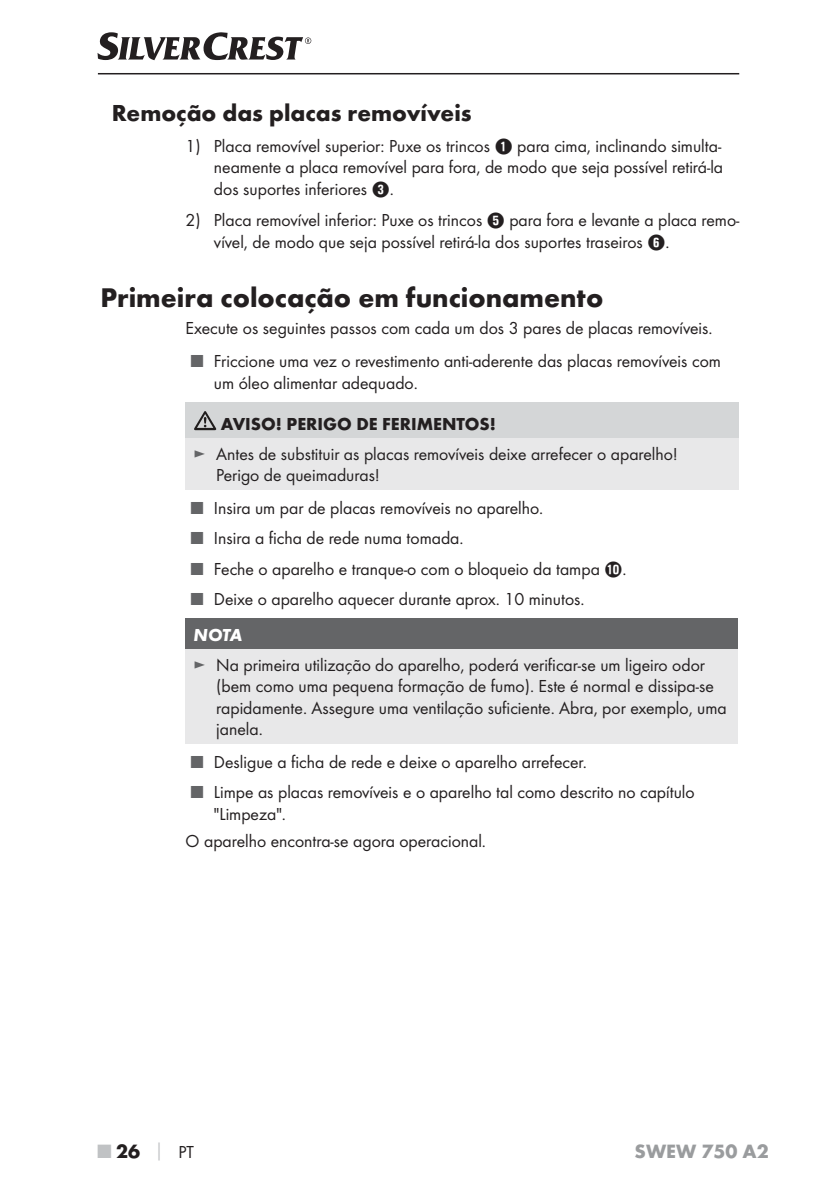
<style>
.page{position:relative;width:840px;height:1191px;background:#fff}
.page>*{position:absolute;margin:0;border:0;box-sizing:border-box;transform-origin:0 0}
.t1{font:700 28px "Futura";color:#231f20}
.t2{font:700 24px "Futura";color:#231f20}
.t3{font:700 20px "Futura";color:#9a9c9e}
.t4{font:700 20px "Futura";color:#231f20}
.t5{font:18px/21.6px "Futura Boo";color:#231f20}
.t6{font:700 18px "Futura";color:#231f20}
.t7{font:italic 700 18px "Futura";color:#fff}
.s1{font-family:"Hako PI Nummern"}
.s2{color:#646567}
.s3{color:#c0c2c4}
.s4{font-size:18px;color:#c0c2c4}
.s5{font-family:"Futura Boo";font-weight:400;font-size:18px}
</style>
<div class="page">
<hr style="left:98px;top:73px;width:640px;height:1px;background:#231f20">
<svg style="left:97px;top:32px;width:214px;height:28px"></svg>
<div style="left:185px;top:402px;width:553px;height:36px;background:#d4d6d7"></div>
<div style="left:185px;top:438px;width:553px;height:51px;background:#e8e8e9"></div>
<svg style="left:194px;top:411px;width:22px;height:19px"></svg>
<div style="left:185px;top:619px;width:552px;height:30px;background:#646567"></div>
<div style="left:185px;top:649px;width:552px;height:94px;background:#e8e8e9"></div>
<h2 class="t2" style="left:112px;top:104px;width:361px">Remoção das placas removíveis</h2>
<p class="t5" style="left:214px;top:136px;width:510px;text-align:justify;text-indent:-28px">1) Placa removível superior: Puxe os trincos <span class="s1">1</span> para cima, inclinando simulta&shy;neamente a placa removível para fora, de modo que seja possível retirá-la dos suportes inferiores <span class="s1">3</span>.</p>
<p class="t5" style="left:214px;top:210px;width:526px;text-indent:-28px">2) Placa removível inferior: Puxe os trincos <span class="s1">5</span> para fora e levante a placa remo&shy;vível, de modo que seja possível retirá-la dos suportes traseiros <span class="s1">6</span>.</p>
<h1 class="t1" style="left:100px;top:286px;width:504px">Primeira colocação em funcionamento</h1>
<p class="t5" style="left:185px;top:318px;width:528px">Execute os seguintes passos com cada um dos 3 pares de placas removíveis.</p>
<p class="t5" style="left:214px;top:351px;width:508px;text-indent:-23px"><span class="s2">■</span> Friccione uma vez o revestimento anti-aderente das placas removíveis com um óleo alimentar adequado.</p>
<p class="t6" style="left:221px;top:417px;width:276px">AVISO! PERIGO DE FERIMENTOS!</p>
<p class="t5" style="left:216px;top:444px;width:463px;text-indent:-23px"><span class="s2">►</span> Antes de substituir as placas removíveis deixe arrefecer o aparelho!<br>Perigo de queimaduras!</p>
<p class="t5" style="left:191px;top:498px;width:353px"><span class="s2">■</span> Insira um par de placas removíveis no aparelho.</p>
<p class="t5" style="left:191px;top:528px;width:274px"><span class="s2">■</span> Insira a ficha de rede numa tomada.</p>
<p class="t5" style="left:191px;top:559px;width:436px"><span class="s2">■</span> Feche o aparelho e tranque-o com o bloqueio da tampa <span class="s1">0</span>.</p>
<p class="t5" style="left:191px;top:589px;width:394px"><span class="s2">■</span> Deixe o aparelho aquecer durante aprox. 10 minutos.</p>
<p class="t7" style="left:193px;top:629px;width:50px">NOTA</p>
<p class="t5" style="left:216px;top:654px;width:511px;text-indent:-23px"><span class="s2">►</span> Na primeira utilização do aparelho, poderá verificar-se um ligeiro odor (bem como uma pequena formação de fumo). Este é normal e dissipa-se rapidamente. Assegure uma ventilação suficiente. Abra, por exemplo, uma janela.</p>
<p class="t5" style="left:191px;top:752px;width:397px"><span class="s2">■</span> Desligue a ficha de rede e deixe o aparelho arrefecer.</p>
<p class="t5" style="left:214px;top:782px;width:482px;text-indent:-23px"><span class="s2">■</span> Limpe as placas removíveis e o aparelho tal como descrito no capítulo "Limpeza".</p>
<p class="t5" style="left:185px;top:831px;width:302px">O aparelho encontra-se agora operacional.</p>
<p class="t4" style="left:98px;top:1143px;width:97px"><span class="s3">■</span> 26 <span class="s4">│</span> <span class="s5">PT</span></p>
<p class="t3" style="left:634px;top:1143px;width:136px">SWEW 750 A2</p>
</div>
